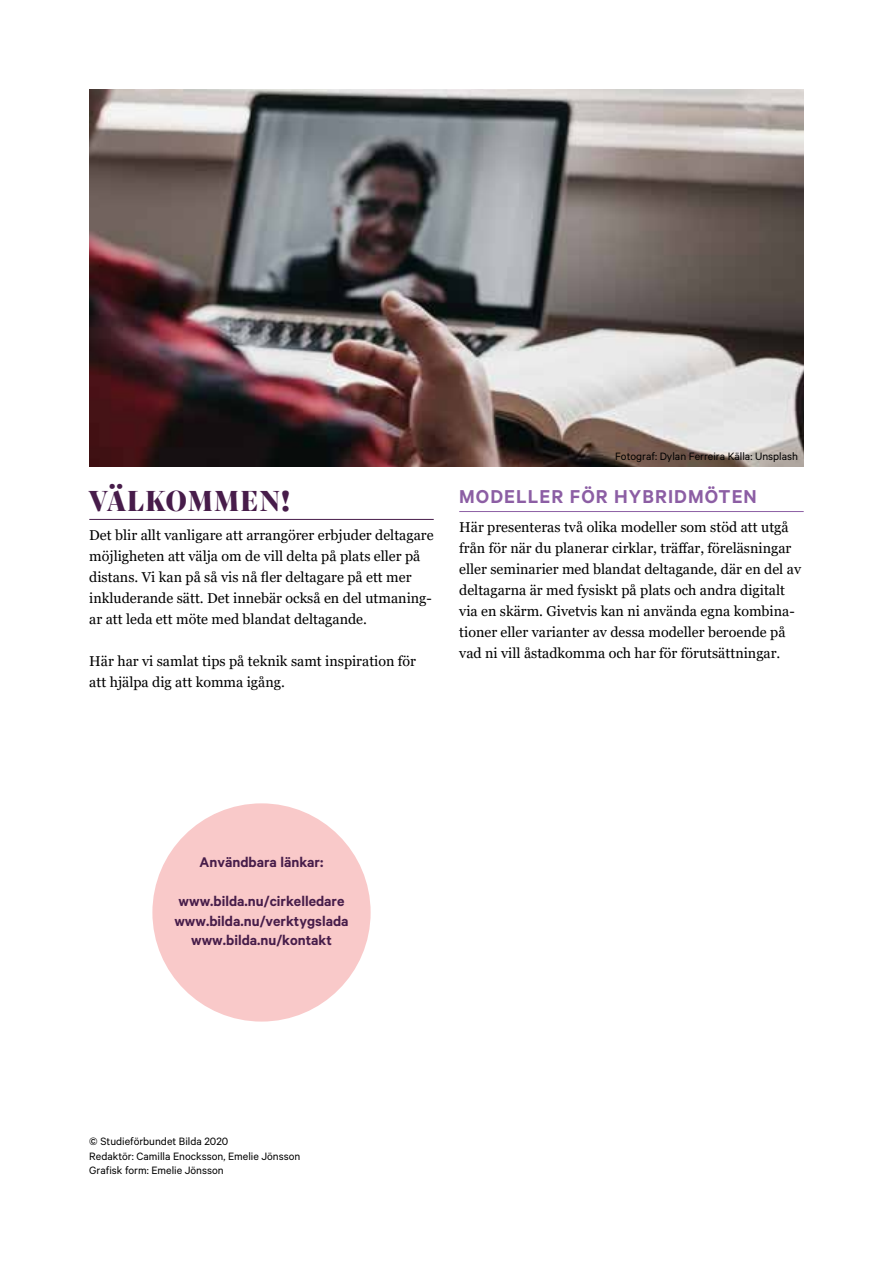
<style>
.page{position:relative;width:893px;height:1263px;background:#fff}
.page>*{position:absolute;margin:0;border:0;box-sizing:border-box;transform-origin:0 0}
.t1{font:900 31.5px "Sole Serif Big Display";letter-spacing:.05em;color:#471c4a}
.t2{font:600 21px "Calibre";letter-spacing:.05em;color:#8c5ea4}
.t3{font:600 15.75px/19.5px "Calibre";color:#471d4a;text-align:center}
.t4{font:14.25px/21px "Georgia";color:#000}
.t5{font:12px/14.4px "Calibre";color:#000}
</style>
<div class="page">
<hr style="left:89px;top:519px;width:345px;height:1px;background:#471c4a">
<hr style="left:459px;top:511px;width:345px;height:1px;background:#8c5ea4">
<img style="left:89px;top:89px;width:715px;height:377px">
<div style="left:152px;top:803px;width:219px;height:218px;background:#f9c9c9;border-radius:50%"></div>
<h1 class="t1" style="left:89px;top:482px;width:202px">VÄLKOMMEN!</h1>
<p class="t4" style="left:89px;top:525px;width:346px">Det blir allt vanligare att arrangörer erbjuder deltagare möjligheten att välja om de vill delta på plats eller på distans. Vi kan på så vis nå fler deltagare på ett mer inkluderande sätt. Det innebär också en del utmaning&shy;ar att leda ett möte med blandat deltagande.</p>
<p class="t4" style="left:89px;top:651px;width:328px">Här har vi samlat tips på teknik samt inspiration för att hjälpa dig att komma igång.</p>
<p class="t5" style="left:615px;top:448px;width:184px">Fotograf: Dylan Ferreira Källa: Unsplash</p>
<h2 class="t2" style="left:459px;top:484px;width:299px">MODELLER FÖR HYBRIDMÖTEN</h2>
<p class="t4" style="left:459px;top:517px;width:343px">Här presenteras två olika modeller som stöd att utgå från för när du planerar cirklar, träffar, föreläsningar eller seminarier med blandat deltagande, där en del av deltagarna är med fysiskt på plats och andra digitalt via en skärm. Givetvis kan ni använda egna kombina&shy;tioner eller varianter av dessa modeller beroende på vad ni vill åstadkomma och har för förutsättningar.</p>
<p class="t3" style="left:200px;top:852px;width:125px">Användbara länkar:</p>
<p class="t3" style="left:174px;top:891px;width:176px">www.bilda.nu/cirkelledare www.bilda.nu/verktygslada www.bilda.nu/kontakt</p>
<p class="t5" style="left:89px;top:1134px;width:213px">© Studieförbundet Bilda 2020<br>Redaktör: Camilla Enocksson, Emelie Jönsson<br>Grafisk form: Emelie Jönsson</p>
</div>
